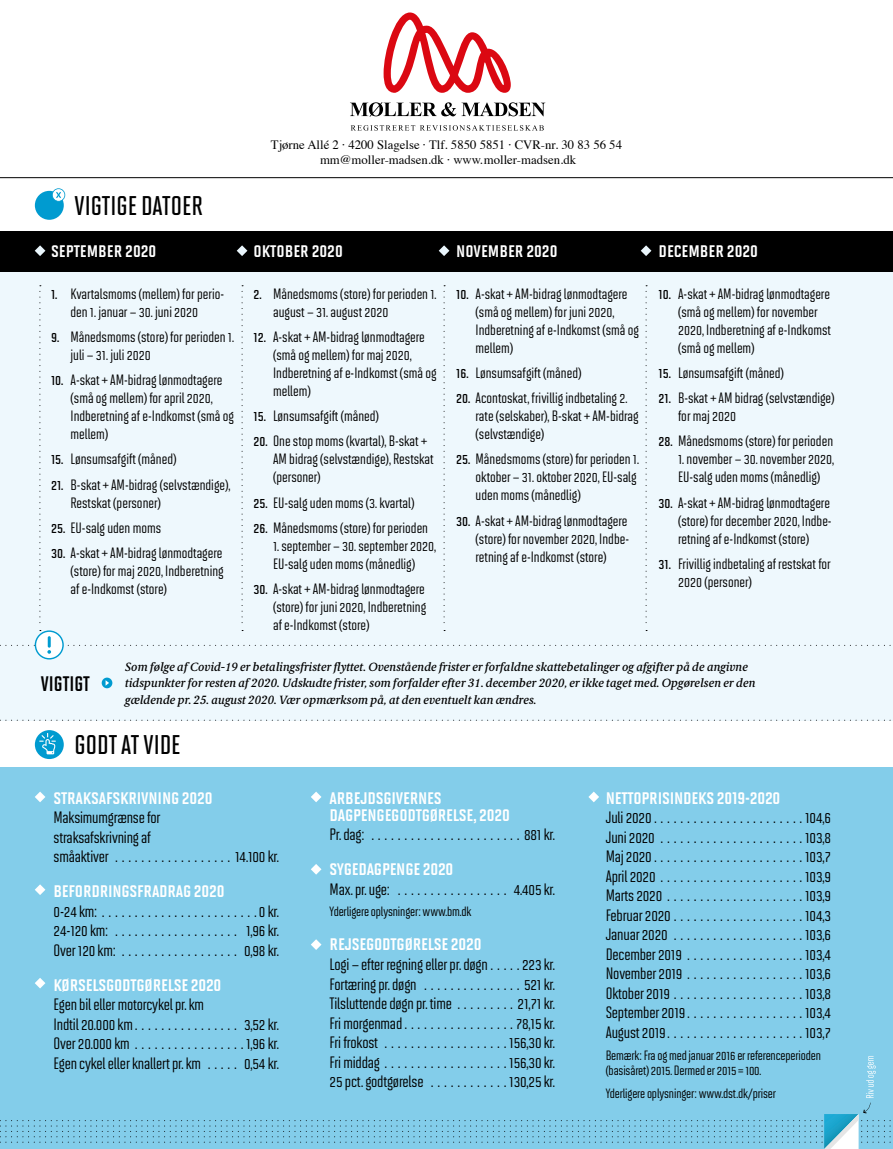
<style>
.page{position:relative;width:893px;height:1149px;background:#fff}
.page>*{position:absolute;margin:0;border:0;box-sizing:border-box;transform-origin:0 0}
.t1{font:27px "Solano Gothic MVB Sb Cap";color:#000}
.t2{font:21px "Solano Gothic MVB Bd SC";color:#000}
.t3{font:19.5px/17.2px "Solano Gothic MVB Bd SC";letter-spacing:-.01em;color:#fff}
.t4{font:500 16.5px/19.5px "Solano Gothic MVB";letter-spacing:-.01em;color:#000;text-align:justify}
.t5{font:500 15px/18px "Solano Gothic MVB";color:#000}
.t6{font:500 13.5px/15px "Solano Gothic MVB";letter-spacing:-.01em;color:#000}
.t7{font:12.75px/15px "Times";color:#000;text-align:center}
.t8{font:italic 500 12px/16.5px "Berling Serif Text";color:#000}
.s1{font-weight:600}
</style>
<div class="page">
<div style="left:0;top:257px;width:893px;height:463px;background:#eef8fd"></div>
<div style="left:0;top:767px;width:893px;height:381px;background:#83cdea"></div>
<div style="left:35px;top:191px;width:29px;height:29px;background:#009bd0;border-radius:50%"></div>
<svg style="left:52px;top:188px;width:13px;height:14px"></svg>
<div style="left:35px;top:730px;width:29px;height:28px;background:#009bd0;border-radius:50%"></div>
<svg style="left:39px;top:732px;width:17px;height:22px"></svg>
<div style="left:0;top:231px;width:893px;height:40px;background:#000"></div>
<svg style="left:35px;top:245px;width:10px;height:11px"></svg>
<svg style="left:0;top:719px;width:891px;height:1px"></svg>
<svg style="left:35px;top:791px;width:10px;height:11px"></svg>
<svg style="left:311px;top:791px;width:10px;height:11px"></svg>
<svg style="left:588px;top:791px;width:11px;height:11px"></svg>
<svg style="left:35px;top:884px;width:10px;height:10px"></svg>
<svg style="left:311px;top:864px;width:10px;height:10px"></svg>
<svg style="left:35px;top:978px;width:10px;height:10px"></svg>
<svg style="left:311px;top:939px;width:10px;height:10px"></svg>
<svg style="left:237px;top:245px;width:10px;height:11px"></svg>
<svg style="left:439px;top:245px;width:10px;height:11px"></svg>
<svg style="left:641px;top:245px;width:10px;height:11px"></svg>
<svg style="left:102px;top:677px;width:10px;height:11px"></svg>
<svg style="left:106px;top:680px;width:3px;height:5px"></svg>
<svg style="left:0;top:285px;width:891px;height:374px"></svg>
<hr style="left:0;top:177px;width:893px;height:1px;background:#000">
<svg style="left:0;top:1056px;width:893px;height:93px"></svg>
<svg style="left:351px;top:125px;width:193px;height:6px"></svg>
<svg style="left:350px;top:102px;width:195px;height:15px"></svg>
<svg style="left:384px;top:12px;width:127px;height:81px"></svg>
<h1 class="t1" style="left:75px;top:191px;width:130px">VIGTIGE DATOER</h1>
<h3 class="t3" style="left:51px;top:242px;width:107px">september 2020</h3>
<p class="t5" style="left:51px;top:284px;width:175px;text-align:center"><span class="s1">1.</span> Kvartalsmoms (mellem) for perio&shy;den 1. januar – 30. juni 2020</p>
<p class="t5" style="left:71px;top:327px;width:165px;text-indent:-20px"><span class="s1">9.</span> Månedsmoms (store) for perioden 1. juli – 31. juli 2020</p>
<p class="t5" style="left:71px;top:371px;width:165px;text-indent:-20px"><span class="s1">10.</span> A-skat + AM-bidrag lønmodtagere (små og mellem) for april 2020,<br>Indberetning af e-Indkomst (små og mellem)</p>
<p class="t5" style="left:51px;top:450px;width:127px"><span class="s1">15.</span> Lønsumsafgift (måned)</p>
<p class="t5" style="left:71px;top:475px;width:161px;text-indent:-20px"><span class="s1">21.</span> B-skat + AM-bidrag (selvstændige),<br>Restskat (personer)</p>
<p class="t5" style="left:51px;top:518px;width:112px"><span class="s1">25.</span> EU-salg uden moms</p>
<p class="t5" style="left:71px;top:544px;width:155px;text-align:justify;text-indent:-20px"><span class="s1">30.</span> A-skat + AM-bidrag lønmodtagere (store) for maj 2020, Indberetning af e-Indkomst (store)</p>
<p class="t7" style="left:271px;top:136px;width:353px">Tjørne Allé 2 · 4200 Slagelse · Tlf. 5850 5851 · CVR-nr. 30 83 56 54 mm@moller-madsen.dk · www.moller-madsen.dk</p>
<h3 class="t3" style="left:254px;top:242px;width:91px">oktober 2020</h3>
<p class="t5" style="left:273px;top:284px;width:165px;text-indent:-20px"><span class="s1">2.</span> Månedsmoms (store) for perioden 1. august – 31. august 2020</p>
<p class="t5" style="left:273px;top:327px;width:165px;text-indent:-20px"><span class="s1">12.</span> A-skat + AM-bidrag lønmodtagere (små og mellem) for maj 2020,<br>Indberetning af e-Indkomst (små og mellem)</p>
<p class="t5" style="left:254px;top:407px;width:127px"><span class="s1">15.</span> Lønsumsafgift (måned)</p>
<p class="t5" style="left:273px;top:432px;width:162px;text-indent:-20px"><span class="s1">20.</span> One stop moms (kvartal), B-skat +<br>AM bidrag (selvstændige), Restskat (personer)</p>
<p class="t5" style="left:254px;top:493px;width:162px"><span class="s1">25.</span> EU-salg uden moms (3. kvartal)</p>
<p class="t5" style="left:254px;top:518px;width:176px"><span class="s1">26.</span> Månedsmoms (store) for perioden</p>
<p class="t5" style="left:273px;top:536px;width:165px">1. september – 30. september 2020,<br>EU-salg uden moms (månedlig)</p>
<p class="t5" style="left:273px;top:580px;width:155px;text-align:justify;text-indent:-20px"><span class="s1">30.</span> A-skat + AM-bidrag lønmodtagere (store) for juni 2020, Indberetning af e-Indkomst (store)</p>
<h3 class="t3" style="left:456px;top:242px;width:103px">november 2020</h3>
<p class="t5" style="left:476px;top:284px;width:165px;text-indent:-20px"><span class="s1">10.</span> A-skat + AM-bidrag lønmodtagere (små og mellem) for juni 2020,<br>Indberetning af e-Indkomst (små og mellem)</p>
<p class="t5" style="left:456px;top:363px;width:127px"><span class="s1">16.</span> Lønsumsafgift (måned)</p>
<p class="t5" style="left:476px;top:389px;width:165px;text-indent:-20px"><span class="s1">20.</span> Acontoskat, frivillig indbetaling 2. rate (selskaber), B-skat + AM-bidrag (selvstændige)</p>
<p class="t5" style="left:476px;top:450px;width:165px;text-indent:-20px"><span class="s1">25.</span> Månedsmoms (store) for perioden 1. oktober – 31. oktober 2020, EU-salg uden moms (månedlig)</p>
<p class="t5" style="left:476px;top:511px;width:155px;text-align:justify;text-indent:-20px"><span class="s1">30.</span> A-skat + AM-bidrag lønmodtagere (store) for november 2020, Indbe&shy;retning af e-Indkomst (store)</p>
<h3 class="t3" style="left:659px;top:242px;width:101px">december 2020</h3>
<p class="t5" style="left:678px;top:284px;width:154px;text-indent:-20px"><span class="s1">10.</span> A-skat + AM-bidrag lønmodtagere (små og mellem) for november<br>2020, Indberetning af e-Indkomst (små og mellem)</p>
<p class="t5" style="left:659px;top:363px;width:127px"><span class="s1">15.</span> Lønsumsafgift (måned)</p>
<p class="t5" style="left:678px;top:389px;width:158px;text-indent:-20px"><span class="s1">21.</span> B-skat + AM bidrag (selvstændige) for maj 2020</p>
<p class="t5" style="left:659px;top:432px;width:176px"><span class="s1">28.</span> Månedsmoms (store) for perioden</p>
<p class="t5" style="left:678px;top:450px;width:158px">1. november – 30. november 2020,<br>EU-salg uden moms (månedlig)</p>
<p class="t5" style="left:678px;top:493px;width:155px;text-align:justify;text-indent:-20px"><span class="s1">30.</span> A-skat + AM-bidrag lønmodtagere (store) for december 2020, Indbe&shy;retning af e-Indkomst (store)</p>
<p class="t5" style="left:678px;top:554px;width:154px;text-indent:-20px"><span class="s1">31.</span> Frivillig indbetaling af restskat for<br>2020 (personer)</p>
<h2 class="t2" style="left:41px;top:671px;width:51px">VIGTIGT</h2>
<p class="t8" style="left:125px;top:658px;width:632px">Som følge af Covid-19 er betalingsfrister flyttet. Ovenstående frister er forfaldne skattebetalinger og afgifter på de angivne tidspunkter for resten af 2020. Udskudte frister, som forfalder efter 31. december 2020, er ikke taget med. Opgørelsen er den gældende pr. 25. august 2020. Vær opmærksom på, at den eventuelt kan ændres.</p>
<h1 class="t1" style="left:75px;top:730px;width:107px">GODT AT VIDE</h1>
<h3 class="t3" style="left:54px;top:788px;width:160px">straksafskrivning 2020</h3>
<p class="t4" style="left:54px;top:807px;width:227px;text-align:left">Maksimumgrænse for<br>straksafskrivning af<br>småaktiver . . . . . . . . . . . . . . . . . . 14.100 kr.</p>
<h3 class="t3" style="left:54px;top:881px;width:172px">befordringsfradrag 2020</h3>
<p class="t4" style="left:54px;top:900px;width:227px">0-24 km: . . . . . . . . . . . . . . . . . . . . . . . . 0 kr.<br>24-120 km: . . . . . . . . . . . . . . . . . . . 1,96 kr.<br>Over 120 km: . . . . . . . . . . . . . . . . . . 0,98 kr.</p>
<h3 class="t3" style="left:54px;top:974px;width:169px">kørselsgodtgørelse 2020</h3>
<p class="t4" style="left:54px;top:994px;width:227px;text-align:left">Egen bil eller motorcykel pr. km<br>Indtil 20.000 km . . . . . . . . . . . . . . . . 3,52 kr.<br>Over 20.000 km . . . . . . . . . . . . . . . . . 1,96 kr.<br>Egen cykel eller knallert pr. km . . . . . 0,54 kr.</p>
<h3 class="t3" style="left:330px;top:788px;width:182px">arbejdsgivernes dagpengegodtgørelse, 2020</h3>
<p class="t4" style="left:330px;top:824px;width:227px">Pr. dag: . . . . . . . . . . . . . . . . . . . . . . . 881 kr.</p>
<h3 class="t3" style="left:330px;top:859px;width:125px">sygedagpenge 2020</h3>
<p class="t4" style="left:330px;top:879px;width:227px">Max. pr. uge: . . . . . . . . . . . . . . . . . 4.405 kr.</p>
<p class="t6" style="left:330px;top:903px;width:143px">Yderligere oplysninger: www.bm.dk</p>
<h3 class="t3" style="left:330px;top:934px;width:153px">rejsegodtgørelse 2020</h3>
<p class="t4" style="left:330px;top:954px;width:227px">Logi – efter regning eller pr. døgn . . . . . 223 kr.<br>Fortæring pr. døgn . . . . . . . . . . . . . . . 521 kr.<br>Tilsluttende døgn pr. time . . . . . . . . . 21,71 kr.<br>Fri morgenmad . . . . . . . . . . . . . . . . . 78,15 kr.<br>Fri frokost . . . . . . . . . . . . . . . . . . . 156,30 kr.<br>Fri middag . . . . . . . . . . . . . . . . . . . 156,30 kr.<br>25 pct. godtgørelse . . . . . . . . . . . . 130,25 kr.</p>
<h3 class="t3" style="left:606px;top:788px;width:176px">nettoprisindeks 2019-2020</h3>
<p class="t4" style="left:606px;top:807px;width:227px">Juli 2020 .......................104,6<br>Juni 2020 . . . . . . . . . . . . . . . . . . . . . . 103,8<br>Maj 2020 . . . . . . . . . . . . . . . . . . . . . . . 103,7<br>April 2020 . . . . . . . . . . . . . . . . . . . . . . 103,9<br>Marts 2020 . . . . . . . . . . . . . . . . . . . . . 103,9<br>Februar 2020 . . . . . . . . . . . . . . . . . . . . 104,3<br>Januar 2020 . . . . . . . . . . . . . . . . . . . . 103,6<br>December 2019 . . . . . . . . . . . . . . . . . . 103,4<br>November 2019 . . . . . . . . . . . . . . . . . . 103,6<br>Oktober 2019 . . . . . . . . . . . . . . . . . . . . 103,8<br>September 2019 . . . . . . . . . . . . . . . . . . 103,4<br>August 2019.....................103,7</p>
<p class="t6" style="left:606px;top:1047px;width:217px">Bemærk: Fra og med januar 2016 er referenceperioden (basisåret) 2015. Dermed er 2015 = 100.</p>
<p class="t6" style="left:606px;top:1085px;width:172px">Yderligere oplysninger: www.dst.dk/priser</p>
</div>
